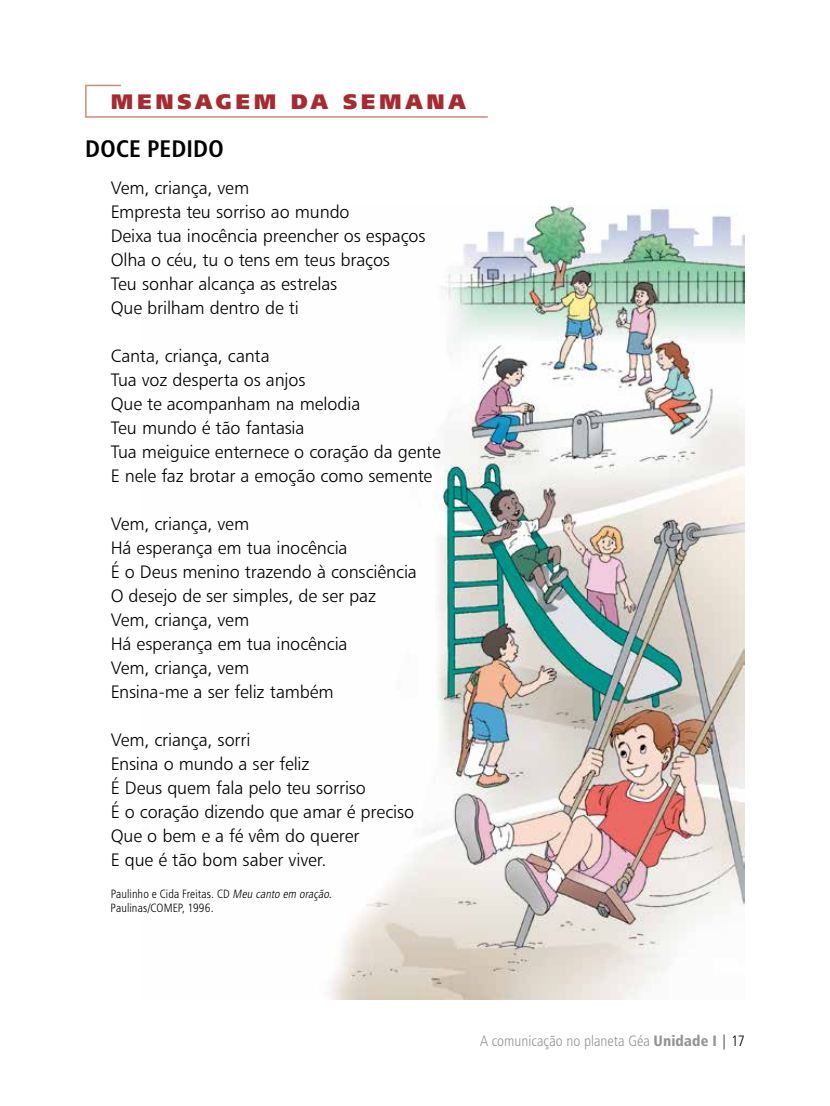
<style>
.page{position:relative;width:830px;height:1106px;background:#fff}
.page>*{position:absolute;margin:0;border:0;box-sizing:border-box;transform-origin:0 0}
.t1{font:24px "Humanist 777 BT Bold Condensed B";letter-spacing:.005em;color:#000}
.t2{font:21px "Humanist 777 BT Extra Black B";letter-spacing:.17em;color:#a62b31}
.t3{font:18px/24px "Humanist 777 BT Light B";letter-spacing:-.01em;color:#000}
.t4{font:15px "Humanist 777 BT Light Condensed B";color:#939597}
.t5{font:12px/14.4px "Humanist 777 BT Light Condensed B";letter-spacing:.01em;color:#000}
.s1{font-style:italic}
.s2{font-family:"Humanist 777 BT Black Condensed B"}
.s3{color:#000}
</style>
<div class="page">
<img style="left:330px;top:205px;width:414px;height:794px">
<svg style="left:85px;top:84px;width:403px;height:34px"></svg>
<p class="t2" style="left:111px;top:88px;width:356px">MENSAGEM DA SEMANA</p>
<h1 class="t1" style="left:85px;top:134px;width:140px">DOCE PEDIDO</h1>
<p class="t3" style="left:111px;top:176px;width:316px">Vem, criança, vem<br>Empresta teu sorriso ao mundo<br>Deixa tua inocência preencher os espaços<br>Olha o céu, tu o tens em teus braços<br>Teu sonhar alcança as estrelas<br>Que brilham dentro de ti</p>
<p class="t3" style="left:111px;top:344px;width:331px">Canta, criança, canta<br>Tua voz desperta os anjos<br>Que te acompanham na melodia<br>Teu mundo é tão fantasia<br>Tua meiguice enternece o coração da gente<br>E nele faz brotar a emoção como semente</p>
<p class="t3" style="left:111px;top:512px;width:307px">Vem, criança, vem<br>Há esperança em tua inocência<br>É o Deus menino trazendo à consciência<br>O desejo de ser simples, de ser paz<br>Vem, criança, vem<br>Há esperança em tua inocência<br>Vem, criança, vem<br>Ensina-me a ser feliz também</p>
<p class="t3" style="left:111px;top:727px;width:305px">Vem, criança, sorri<br>Ensina o mundo a ser feliz<br>É Deus quem fala pelo teu sorriso<br>É o coração dizendo que amar é preciso<br>Que o bem e a fé vêm do querer<br>E que é tão bom saber viver.</p>
<p class="t5" style="left:111px;top:886px;width:222px">Paulinho e Cida Freitas. CD <span class="s1">Meu canto em oração</span>.<br>Paulinas/COMEP, 1996.</p>
<p class="t4" style="left:480px;top:1031px;width:266px">A comunicação no planeta Géa <span class="s2">Unidade I</span> <span class="s3">| 17</span></p>
</div>
